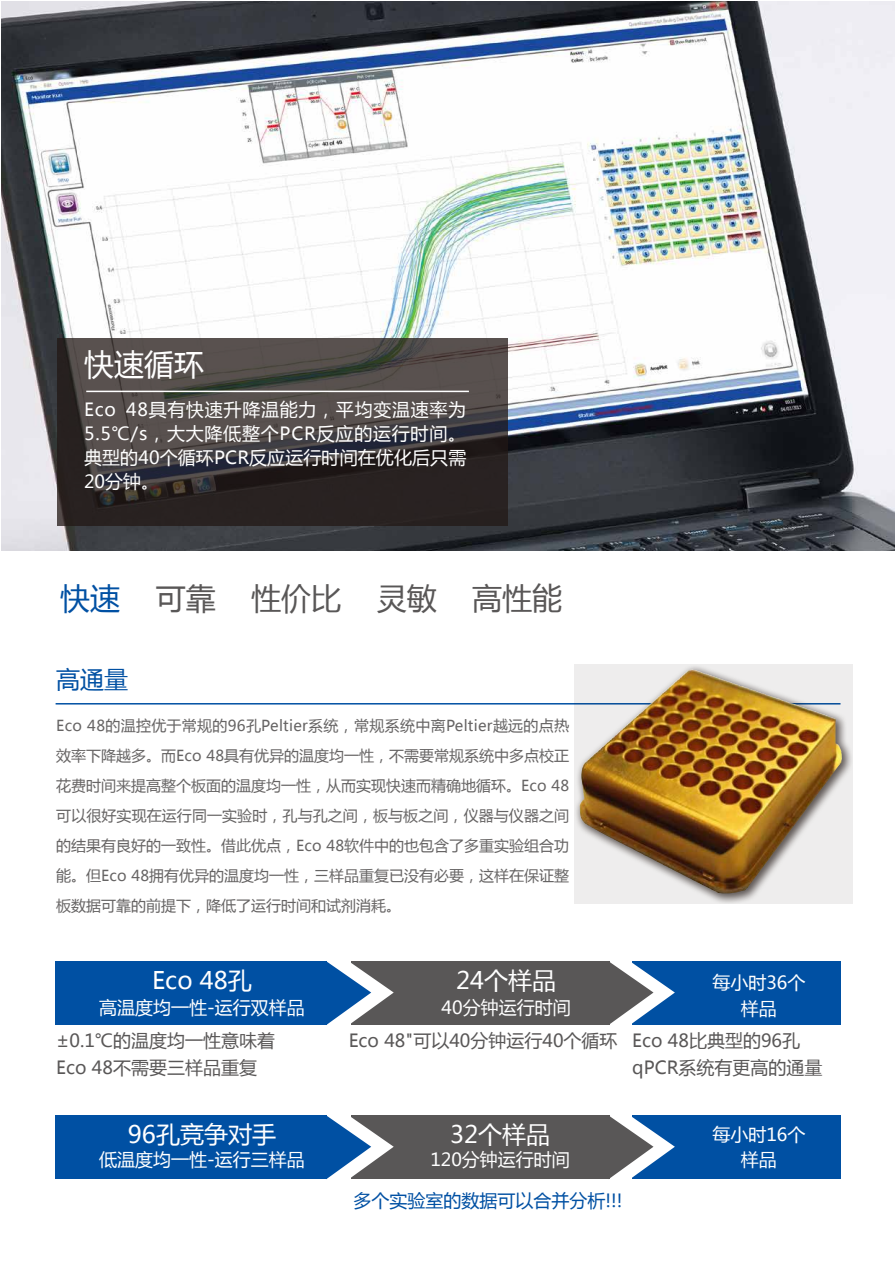
<style>
.page{position:relative;width:896px;height:1265px;background:#fff}
.page>*{position:absolute;margin:0;border:0;box-sizing:border-box;transform-origin:0 0}
.t1{font:30px "Microsoft Ya Hei";color:#595757}
.t2{font:30px "Microsoft Ya Hei";color:#fff}
.t3{font:24px "Microsoft Ya Hei";color:#fff}
.t4{font:24px "Microsoft Ya Hei";color:#0050a3}
.t5{font:18px/24px "Microsoft Ya Hei";color:#fff;text-align:center}
.t6{font:18px/27px "Microsoft Ya Hei";color:#595757}
.t7{font:18px "Microsoft Ya Hei";color:#0050a3}
.t8{font:15px/30px "Microsoft Ya Hei";color:#666464;text-align:justify}
.s1{color:#0050a3}
</style>
<div class="page">
<div style="left:632px;top:961px;width:208px;height:63px;background:#0050a3"></div>
<div style="left:351px;top:961px;width:259px;height:63px;background:#595757"></div>
<div style="left:56px;top:961px;width:271px;height:63px;background:#0050a3"></div>
<svg style="left:326px;top:961px;width:68px;height:64px"></svg>
<svg style="left:609px;top:962px;width:66px;height:63px"></svg>
<hr style="left:56px;top:703px;width:785px;height:1px;background:#0050a3">
<img style="left:574px;top:664px;width:278px;height:240px">
<img style="left:580px;top:670px;width:108px;height:157px">
<img style="left:2px;top:2px;width:893px;height:548px">
<svg style="left:57px;top:338px;width:451px;height:187px;background:#403a39"></svg>
<hr style="left:86px;top:390px;width:383px;height:2px;background:#fff">
<div style="left:632px;top:1115px;width:208px;height:63px;background:#0050a3"></div>
<div style="left:351px;top:1115px;width:259px;height:63px;background:#595757"></div>
<div style="left:56px;top:1115px;width:271px;height:63px;background:#0050a3"></div>
<svg style="left:326px;top:1116px;width:68px;height:63px"></svg>
<svg style="left:609px;top:1116px;width:66px;height:63px"></svg>
<h1 class="t2" style="left:84px;top:344px;width:121px">快速循环</h1>
<p class="t5" style="left:84px;top:397px;width:384px;text-align:justify">Eco 48具有快速升降温能力，平均变温速率为5.5℃/s，大大降低整个PCR反应的运行时间。典型的40个循环PCR反应运行时间在优化后只需20分钟。</p>
<h1 class="t1" style="left:60px;top:578px;width:504px"><span class="s1">快速</span> 可靠 性价比 灵敏 高性能</h1>
<h2 class="t4" style="left:56px;top:663px;width:74px">高通量</h2>
<p class="t8" style="left:56px;top:710px;width:514px">Eco 48的温控优于常规的96孔Peltier系统，常规系统中离Peltier越远的点热效率下降越多。而Eco 48具有优异的温度均一性，不需要常规系统中多点校正花费时间来提高整个板面的温度均一性，从而实现快速而精确地循环。Eco 48可以很好实现在运行同一实验时，孔与孔之间，板与板之间，仪器与仪器之间的结果有良好的一致性。借此优点，Eco 48软件中的也包含了多重实验组合功能。但Eco 48拥有优异的温度均一性，三样品重复已没有必要，这样在保证整板数据可靠的前提下，降低了运行时间和试剂消耗。</p>
<h2 class="t3" style="left:152px;top:964px;width:101px">Eco 48孔</h2>
<p class="t5" style="left:99px;top:994px;width:207px">高温度均一性-运行双样品</p>
<h2 class="t3" style="left:456px;top:964px;width:102px">24个样品</h2>
<p class="t5" style="left:442px;top:994px;width:131px">40分钟运行时间</p>
<p class="t5" style="left:712px;top:969px;width:95px;line-height:25.5px">每小时36个样品</p>
<p class="t6" style="left:56px;top:1026px;width:220px">±0.1℃的温度均一性意味着<br>Eco 48不需要三样品重复</p>
<p class="t6" style="left:632px;top:1026px;width:192px">Eco 48比典型的96孔qPCR系统有更高的通量</p>
<p class="t6" style="left:349px;top:1026px;width:270px">Eco 48"可以40分钟运行40个循环</p>
<h2 class="t3" style="left:128px;top:1118px;width:150px">96孔竞争对手</h2>
<p class="t5" style="left:99px;top:1147px;width:207px">低温度均一性-运行三样品</p>
<h2 class="t3" style="left:450px;top:1118px;width:102px">32个样品</h2>
<p class="t5" style="left:430px;top:1147px;width:141px">120分钟运行时间</p>
<p class="t7" style="left:353px;top:1188px;width:270px">多个实验室的数据可以合并分析!!!</p>
<p class="t5" style="left:712px;top:1120px;width:95px;line-height:25.5px">每小时16个样品</p>
</div>
